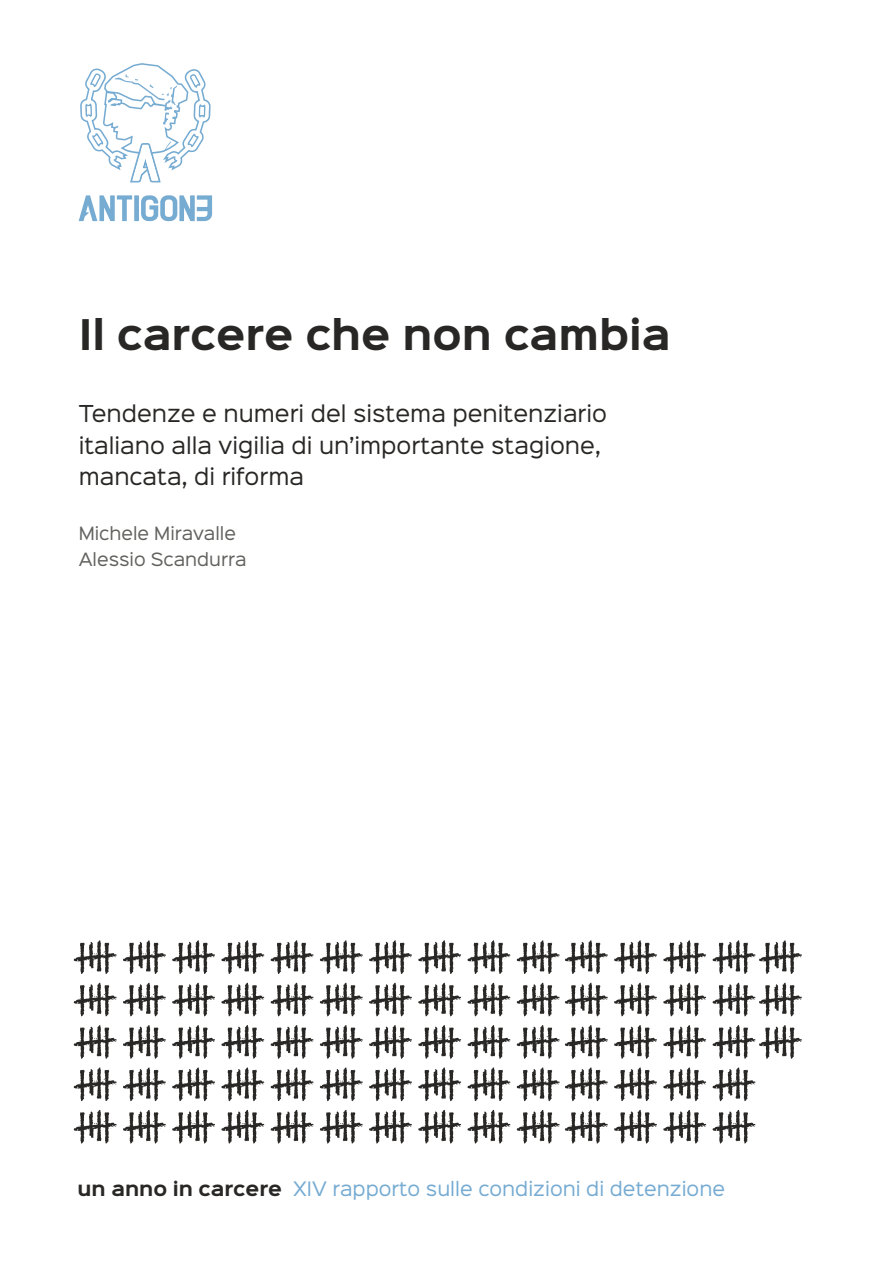
<style>
.page{position:relative;width:893px;height:1263px;background:#fff}
.page>*{position:absolute;margin:0;border:0;box-sizing:border-box;transform-origin:0 0}
.t1{font:700 38.1px "Sinkin Sans 700";color:#282725}
.t2{font:21px/31.5px "Sinkin Sans 400";color:#282725}
.t3{font:18px "Sinkin Sans 400";color:#76abd2}
.t4{font:16.5px/25.8px "Sinkin Sans 400";color:#61615e}
.s1{font-family:"Sinkin Sans 700";font-weight:700;color:#282725}
</style>
<div class="page">
<img style="left:73px;top:940px;width:729px;height:204px">
<svg style="left:79px;top:195px;width:133px;height:26px"></svg>
<svg style="left:80px;top:63px;width:131px;height:119px"></svg>
<h1 class="t1" style="left:79px;top:314px;width:594px">Il carcere che non cambia</h1>
<p class="t2" style="left:79px;top:396px;width:530px">Tendenze e numeri del sistema penitenziario italiano alla vigilia di un’importante stagione, mancata, di riforma</p>
<p class="t4" style="left:79px;top:519px;width:170px">Michele Miravalle<br>Alessio Scandurra</p>
<p class="t3" style="left:78px;top:1174px;width:649px"><span class="s1">un anno in carcere</span> XIV rapporto sulle condizioni di detenzione</p>
</div>
